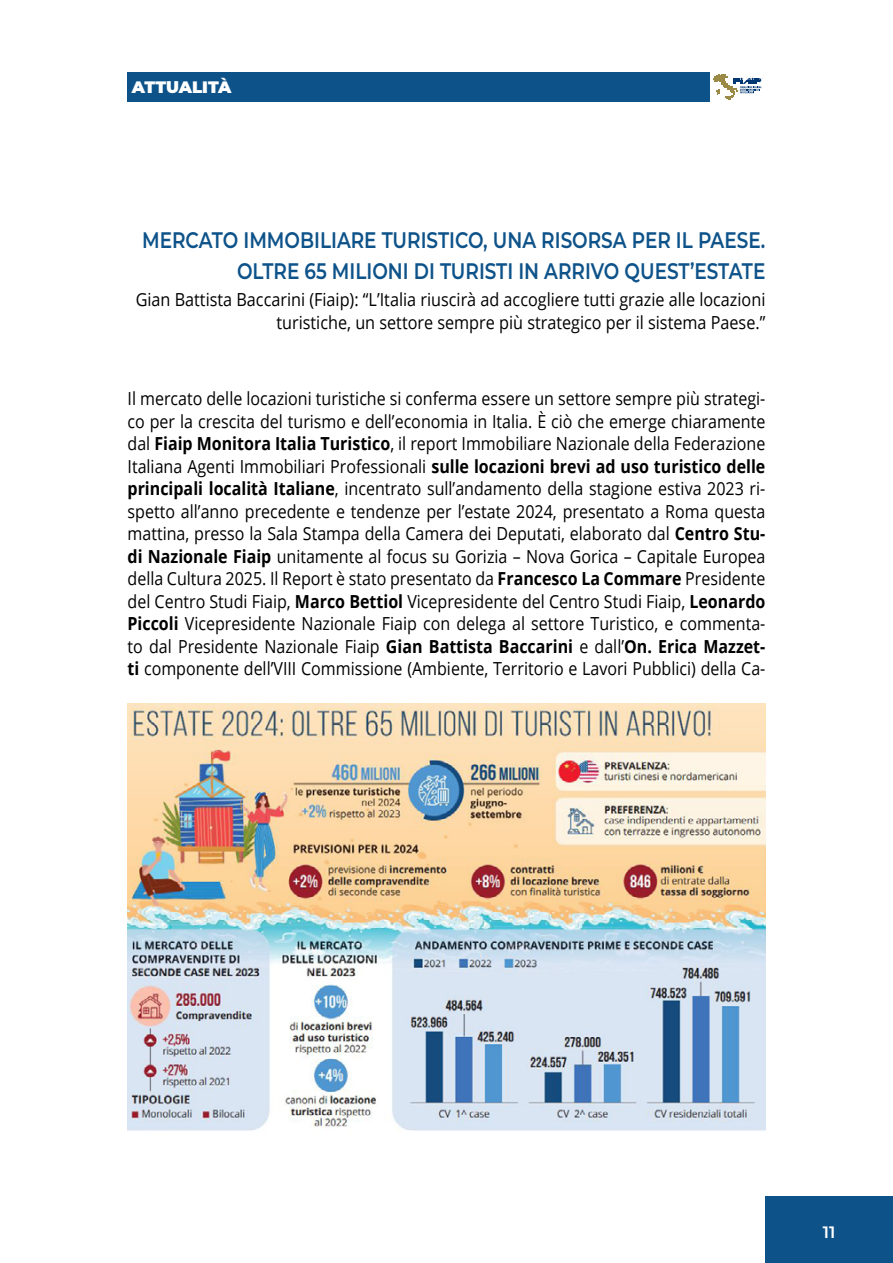
<style>
.page{position:relative;width:893px;height:1263px;background:#fff}
.page>*{position:absolute;margin:0;border:0;box-sizing:border-box;transform-origin:0 0}
.t1{font:600 22.5px/31.2px "Montserrat";color:#0d5289;text-align:right;scale:.82 1}
.t2{font:18px/22.5px "Open Sans";color:#000;text-align:justify;scale:.89 1}
.t3{font:18px/22.5px "Open Sans";color:#000;text-align:right;scale:.9 1}
.t4{font:900 16.5px "Montserrat";letter-spacing:-.005em;color:#fff}
.t5{font:600 16.5px "Montserrat";color:#fff}
.s1{font-weight:700}
</style>
<div class="page">
<div style="left:765px;top:1196px;width:128px;height:67px;background:#0d5289"></div>
<svg style="left:714px;top:74px;width:49px;height:26px"></svg>
<div style="left:128px;top:72px;width:582px;height:30px;background:#0d5289"></div>
<img style="left:128px;top:704px;width:637px;height:427px">
<p class="t4" style="left:132px;top:74px;width:101px">ATTUALITÀ</p>
<p class="t1" style="left:142px;top:224px;width:762px">MERCATO IMMOBILIARE TURISTICO, UNA RISORSA PER IL PAESE.<br>OLTRE 65 MILIONI DI TURISTI IN ARRIVO QUEST’ESTATE</p>
<p class="t3" style="left:136px;top:288px;width:701px">Gian Battista Baccarini (Fiaip): “L’Italia riuscirà ad accogliere tutti grazie alle locazioni turistiche, un settore sempre più strategico per il sistema Paese.”</p>
<p class="t2" style="left:128px;top:387px;width:718px">Il mercato delle locazioni turistiche si conferma essere un settore sempre più strategi&shy;co per la crescita del turismo e dell’economia in Italia. È ciò che emerge chiaramente dal <span class="s1">Fiaip Monitora Italia Turistico</span>, il report Immobiliare Nazionale della Federazione Italiana Agenti Immobiliari Professionali <span class="s1">sulle locazioni brevi ad uso turistico delle principali località Italiane</span>, incentrato sull’andamento della stagione estiva 2023 ri&shy;spetto all’anno precedente e tendenze per l’estate 2024, presentato a Roma questa mattina, presso la Sala Stampa della Camera dei Deputati, elaborato dal <span class="s1">Centro Stu&shy;di Nazionale Fiaip</span> unitamente al focus su Gorizia – Nova Gorica – Capitale Europea della Cultura 2025. Il Report è stato presentato da <span class="s1">Francesco La Commare</span> Presidente del Centro Studi Fiaip, <span class="s1">Marco Bettiol</span> Vicepresidente del Centro Studi Fiaip, <span class="s1">Leonardo Piccoli</span> Vicepresidente Nazionale Fiaip con delega al settore Turistico, e commenta&shy;to dal Presidente Nazionale Fiaip <span class="s1">Gian Battista Baccarini</span> e dall’<span class="s1">On. Erica Mazzet&shy;ti</span> componente dell’VIII Commissione (Ambiente, Territorio e Lavori Pubblici) della Ca-</p>
<p class="t5" style="left:823px;top:1220px;width:14px">11</p>
</div>
